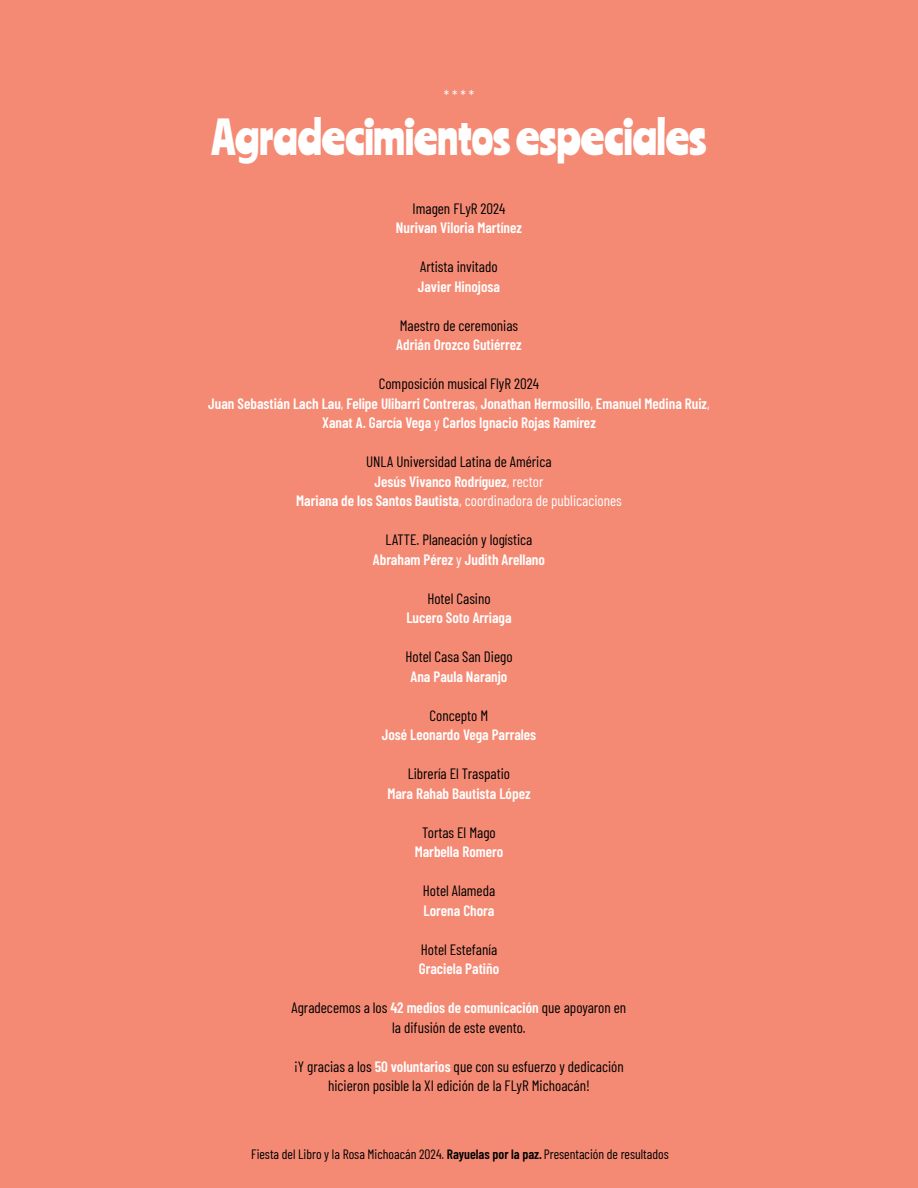
<style>
.page{position:relative;width:918px;height:1188px;background:#f58a74}
.page>*{position:absolute;margin:0;border:0;box-sizing:border-box;transform-origin:0 0}
.t1{font:45px "Ranchers";color:#fff}
.t2{font:15px "Barlow Condensed";color:#000}
.t3{font:600 15px/19.5px "Barlow Condensed";color:#fff;text-align:center}
.t4{font:15px "Barlow Condensed";color:#fff}
.t5{font:13.5px "Barlow Condensed";color:#000}
.s1{font-weight:400}
.s2{font-weight:600}
.s3{font-weight:600;color:#fff}
</style>
<div class="page">
<p class="t4" style="left:444px;top:85px;width:32px">* * * *</p>
<p class="t1" style="left:211px;top:108px;width:497px">Agradecimientos especiales</p>
<p class="t2" style="left:413px;top:197px;width:94px">Imagen FLyR 2024</p>
<p class="t3" style="left:396px;top:217px;width:128px">Nurivan Viloria Martínez</p>
<p class="t2" style="left:420px;top:256px;width:79px">Artista invitado</p>
<p class="t3" style="left:418px;top:275px;width:84px">Javier Hinojosa</p>
<p class="t2" style="left:400px;top:314px;width:120px">Maestro de ceremonias</p>
<p class="t3" style="left:396px;top:334px;width:127px">Adrián Orozco Gutiérrez</p>
<p class="t2" style="left:379px;top:373px;width:162px">Composición musical FlyR 2024</p>
<p class="t3" style="left:208px;top:392px;width:503px">Juan Sebastián Lach Lau<span class="s1">,</span> Felipe Ulibarri Contreras<span class="s1">,</span> Jonathan Hermosillo<span class="s1">,</span> Emanuel Medina Ruiz<span class="s1">,<br></span>Xanat A. García Vega <span class="s1">y</span> Carlos Ignacio Rojas Ramírez</p>
<p class="t2" style="left:366px;top:451px;width:187px">UNLA Universidad Latina de América</p>
<p class="t3" style="left:375px;top:470px;width:170px">Jesús Vivanco Rodríguez<span class="s1">, rector</span></p>
<p class="t4" style="left:296px;top:490px;width:327px"><span class="s2">Mariana de los Santos Bautista</span>, coordinadora de publicaciones</p>
<p class="t2" style="left:386px;top:529px;width:148px">LATTE. Planeación y logística</p>
<p class="t3" style="left:373px;top:548px;width:174px">Abraham Pérez <span class="s1">y</span> Judith Arellano</p>
<p class="t2" style="left:427px;top:587px;width:65px">Hotel Casino</p>
<p class="t3" style="left:406px;top:607px;width:107px">Lucero Soto Arriaga</p>
<p class="t2" style="left:405px;top:646px;width:109px">Hotel Casa San Diego</p>
<p class="t3" style="left:411px;top:665px;width:98px">Ana Paula Naranjo</p>
<p class="t2" style="left:430px;top:704px;width:60px">Concepto M</p>
<p class="t3" style="left:382px;top:724px;width:156px">José Leonardo Vega Parrales</p>
<p class="t2" style="left:408px;top:763px;width:104px">Librería El Traspatio</p>
<p class="t3" style="left:387px;top:782px;width:145px">Mara Rahab Bautista López</p>
<p class="t2" style="left:422px;top:821px;width:75px">Tortas El Mago</p>
<p class="t3" style="left:415px;top:841px;width:90px">Marbella Romero</p>
<p class="t2" style="left:423px;top:880px;width:74px">Hotel Alameda</p>
<p class="t3" style="left:424px;top:899px;width:72px">Lorena Chora</p>
<p class="t2" style="left:421px;top:938px;width:78px">Hotel Estefanía</p>
<p class="t3" style="left:419px;top:958px;width:82px">Graciela Patiño</p>
<p class="t2" style="left:292px;top:997px;width:336px">Agradecemos a los <span class="s3">42 medios de comunicación</span> que apoyaron en</p>
<p class="t2" style="left:392px;top:1016px;width:135px">la difusión de este evento.</p>
<p class="t2" style="left:294px;top:1055px;width:331px">¡Y gracias a los <span class="s3">50 voluntarios</span> que con su esfuerzo y dedicación</p>
<p class="t2" style="left:328px;top:1075px;width:263px">hicieron posible la XI edición de la FLyR Michoacán!</p>
<p class="t5" style="left:251px;top:1144px;width:419px">Fiesta del Libro y la Rosa Michoacán 2024. <span class="s2">Rayuelas por la paz.</span> Presentación de resultados</p>
</div>
